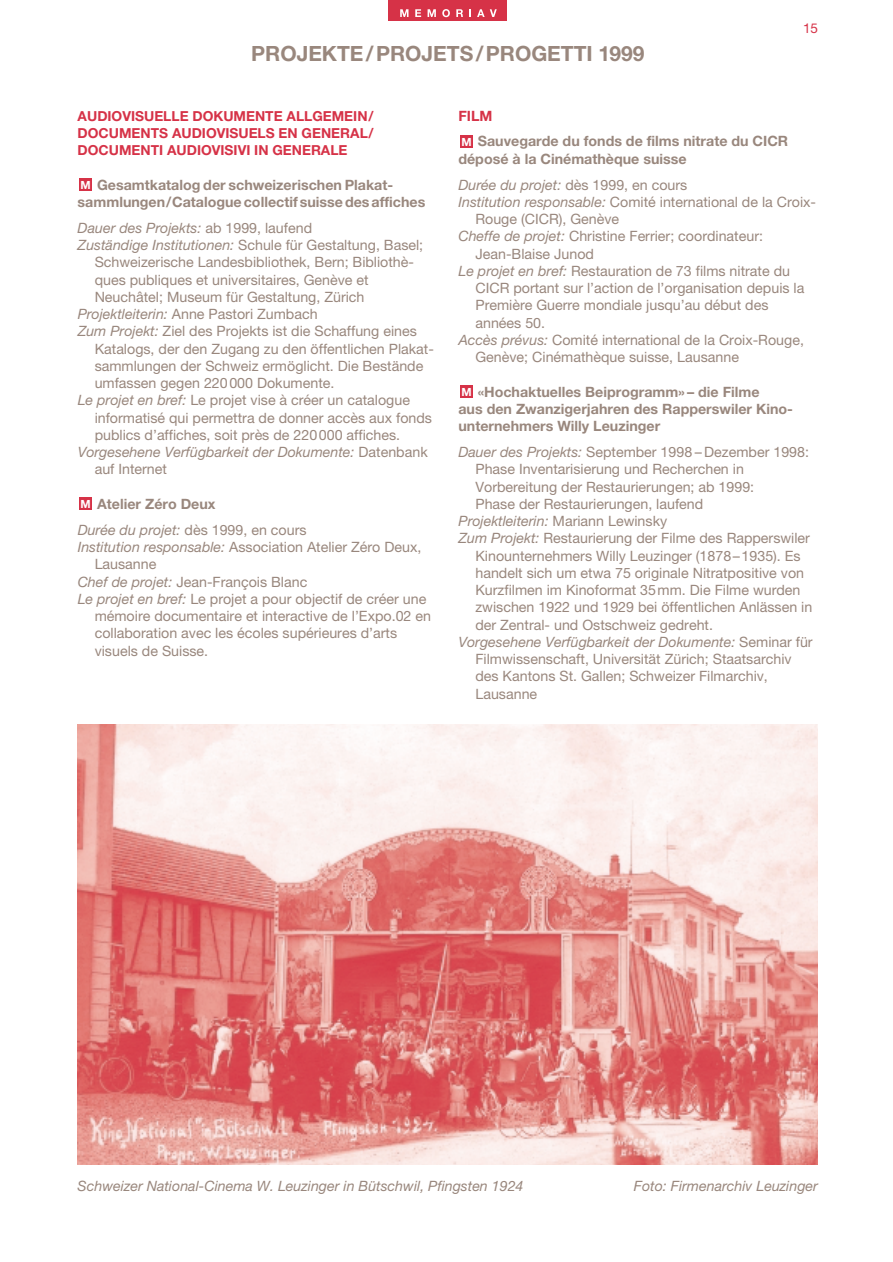
<style>
.page{position:relative;width:893px;height:1262px;background:#fff}
.page>*{position:absolute;margin:0;border:0;box-sizing:border-box;transform-origin:0 0}
.t1{font:700 21px "Helvetica Neue";color:#99877d}
.t2{font:14.25px "Helvetica Neue";color:#99877d}
.t3{font:700 14.25px/17.2px "Helvetica Neue";color:#99877d}
.t4{font:italic 14.25px "Helvetica Neue";color:#99877d}
.t5{font:700 14.25px "Helvetica Neue";color:#d63247}
.t6{font:700 13.8px/17.2px "Helvetica Neue";color:#d63247;text-align:justify}
.t7{font:13.5px "Helvetica Neue";color:#d63247}
.t8{font:700 11.25px "Helvetica Neue";color:#fff}
.s1{font-style:normal}
.s2{font-style:italic}
.s3{font-weight:400;font-style:italic}
.s4{font-weight:400}
</style>
<div class="page">
<div style="left:388px;top:0;width:119px;height:21px;background:#d63247"></div>
<svg style="left:400px;top:9px;width:8px;height:8px"></svg>
<svg style="left:415px;top:9px;width:6px;height:8px"></svg>
<svg style="left:427px;top:9px;width:9px;height:8px"></svg>
<svg style="left:442px;top:9px;width:8px;height:8px"></svg>
<svg style="left:456px;top:9px;width:7px;height:8px"></svg>
<svg style="left:469px;top:9px;width:2px;height:8px"></svg>
<svg style="left:477px;top:9px;width:19px;height:8px"></svg>
<div style="left:460px;top:385px;width:13px;height:13px;background:#d63247"></div>
<div style="left:460px;top:135px;width:13px;height:13px;background:#d63247"></div>
<div style="left:79px;top:497px;width:13px;height:13px;background:#d63247"></div>
<div style="left:79px;top:178px;width:13px;height:13px;background:#d63247"></div>
<img style="left:78px;top:724px;width:739px;height:440px">
<h1 class="t1" style="left:251px;top:46px;width:395px">PROJEKTE/PROJETS/PROGETTI 1999</h1>
<p class="t7" style="left:803px;top:23px;width:16px">15</p>
<p class="t6" style="left:78px;top:109px;width:297px">AUDIOVISUELLE DOKUMENTE ALLGEMEIN/ DOCUMENTS AUDIOVISUELS EN GENERAL/ DOCUMENTI AUDIOVISIVI IN GENERALE</p>
<p class="t3" style="left:78px;top:178px;width:349px;text-indent:19px">Gesamtkatalog der schweizerischen Plakat&shy;sammlungen/Catalogue collectifsuisse des affiches</p>
<p class="t4" style="left:78px;top:223px;width:236px">Dauer des Projekts: <span class="s1">ab 1999, laufend</span></p>
<p class="t2" style="left:78px;top:240px;width:347px"><span class="s2">Zuständige Institutionen:</span> Schule für Gestaltung, Basel;</p>
<p class="t2" style="left:95px;top:257px;width:321px">Schweizerische Landesbibliothek, Bern; Bibliothè-</p>
<p class="t2" style="left:95px;top:274px;width:275px">ques publiques et universitaires, Genève et</p>
<p class="t2" style="left:95px;top:292px;width:271px">Neuchâtel; Museum für Gestaltung, Zürich</p>
<p class="t2" style="left:78px;top:309px;width:241px"><span class="s2">Projektleiterin:</span> Anne Pastori Zumbach</p>
<p class="t2" style="left:78px;top:326px;width:341px"><span class="s2">Zum Projekt:</span> Ziel des Projekts ist die Schaffung eines</p>
<p class="t2" style="left:95px;top:343px;width:341px">Katalogs, der den Zugang zu den öffentlichen Plakat-</p>
<p class="t2" style="left:95px;top:361px;width:330px">sammlungen der Schweiz ermöglicht. Die Bestände</p>
<p class="t2" style="left:95px;top:378px;width:241px">umfassen gegen 220000 Dokumente.</p>
<p class="t2" style="left:78px;top:395px;width:334px"><span class="s2">Le projet en bref:</span> Le projet vise à créer un catalogue</p>
<p class="t2" style="left:95px;top:412px;width:339px">informatisé qui permettra de donner accès aux fonds</p>
<p class="t2" style="left:95px;top:430px;width:307px">publics d’affiches, soit près de 220000 affiches.</p>
<p class="t4" style="left:78px;top:447px;width:351px">Vorgesehene Verfügbarkeit der Dokumente: <span class="s1">Datenbank</span></p>
<p class="t2" style="left:95px;top:464px;width:74px">auf Internet</p>
<p class="t3" style="left:78px;top:492px;width:230px;line-height:26px;text-indent:19px">Atelier Zéro Deux<br><span class="s3">Durée du projet:</span> <span class="s4">dès 1999, en cours</span></p>
<p class="t2" style="left:78px;top:542px;width:345px"><span class="s2">Institution responsable:</span> Association Atelier Zéro Deux,</p>
<p class="t2" style="left:95px;top:559px;width:63px">Lausanne</p>
<p class="t2" style="left:78px;top:576px;width:231px"><span class="s2">Chef de projet:</span> Jean-François Blanc</p>
<p class="t2" style="left:78px;top:593px;width:350px"><span class="s2">Le projet en bref:</span> Le projet a pour objectif de créer une</p>
<p class="t2" style="left:95px;top:611px;width:338px">mémoire documentaire et interactive de l’Expo.02 en</p>
<p class="t2" style="left:95px;top:628px;width:304px">collaboration avec les écoles supérieures d’arts</p>
<p class="t2" style="left:95px;top:645px;width:115px">visuels de Suisse.</p>
<p class="t8" style="left:81px;top:181px;width:12px">M</p>
<p class="t8" style="left:81px;top:500px;width:12px">M</p>
<p class="t5" style="left:458px;top:110px;width:36px">FILM</p>
<p class="t3" style="left:458px;top:134px;width:331px;text-indent:19px">Sauvegarde du fonds de films nitrate du CICR déposé à la Cinémathèque suisse</p>
<p class="t2" style="left:458px;top:179px;width:230px"><span class="s2">Durée du projet:</span> dès 1999, en cours</p>
<p class="t2" style="left:458px;top:197px;width:359px"><span class="s2">Institution responsable:</span> Comité international de la Croix-</p>
<p class="t2" style="left:475px;top:214px;width:145px">Rouge (CICR), Genève</p>
<p class="t2" style="left:458px;top:231px;width:306px"><span class="s2">Cheffe de projet:</span> Christine Ferrier; coordinateur:</p>
<p class="t2" style="left:475px;top:248px;width:120px">Jean-Blaise Junod</p>
<p class="t2" style="left:458px;top:266px;width:333px"><span class="s2">Le projet en bref:</span> Restauration de 73 films nitrate du</p>
<p class="t2" style="left:475px;top:283px;width:330px">CICR portant sur l’action de l’organisation depuis la</p>
<p class="t2" style="left:475px;top:300px;width:294px">Première Guerre mondiale jusqu’au début des</p>
<p class="t2" style="left:475px;top:317px;width:71px">années 50.</p>
<p class="t2" style="left:458px;top:335px;width:347px"><span class="s2">Accès prévus:</span> Comité international de la Croix-Rouge,</p>
<p class="t2" style="left:475px;top:352px;width:265px">Genève; Cinémathèque suisse, Lausanne</p>
<p class="t3" style="left:458px;top:385px;width:336px;text-indent:19px">«Hochaktuelles Beiprogramm» – die Filme<br>aus den Zwanzigerjahren des Rapperswiler Kino&shy;unternehmers Willy Leuzinger</p>
<p class="t2" style="left:458px;top:447px;width:352px"><span class="s2">Dauer des Projekts:</span> September 1998 – Dezember 1998:</p>
<p class="t2" style="left:475px;top:464px;width:270px">Phase Inventarisierung und Recherchen in</p>
<p class="t2" style="left:475px;top:481px;width:280px">Vorbereitung der Restaurierungen; ab 1999:</p>
<p class="t2" style="left:475px;top:499px;width:229px">Phase der Restaurierungen, laufend</p>
<p class="t4" style="left:458px;top:516px;width:210px">Projektleiterin: <span class="s1">Mariann Lewinsky</span></p>
<p class="t2" style="left:458px;top:533px;width:353px"><span class="s2">Zum Projekt:</span> Restaurierung der Filme des Rapperswiler</p>
<p class="t2" style="left:475px;top:550px;width:327px">Kinounternehmers Willy Leuzinger (1878–1935). Es</p>
<p class="t2" style="left:475px;top:568px;width:330px">handelt sich um etwa 75 originale Nitratpositive von</p>
<p class="t2" style="left:475px;top:585px;width:326px">Kurzfilmen im Kinoformat 35mm. Die Filme wurden</p>
<p class="t2" style="left:475px;top:602px;width:338px">zwischen 1922 und 1929 bei öffentlichen Anlässen in</p>
<p class="t2" style="left:475px;top:619px;width:239px">der Zentral- und Ostschweiz gedreht.</p>
<p class="t4" style="left:458px;top:637px;width:356px">Vorgesehene Verfügbarkeit der Dokumente: <span class="s1">Seminar für</span></p>
<p class="t2" style="left:475px;top:654px;width:318px">Filmwissenschaft, Universität Zürich; Staatsarchiv</p>
<p class="t2" style="left:475px;top:671px;width:294px">des Kantons St. Gallen; Schweizer Filmarchiv,</p>
<p class="t2" style="left:475px;top:688px;width:63px">Lausanne</p>
<p class="t8" style="left:461px;top:138px;width:12px">M</p>
<p class="t8" style="left:461px;top:388px;width:12px">M</p>
<p class="t4" style="left:78px;top:1180px;width:447px">Schweizer National-Cinema W. Leuzinger in Bütschwil, Pfingsten 1924</p>
<p class="t4" style="left:634px;top:1180px;width:185px">Foto: Firmenarchiv Leuzinger</p>
</div>
